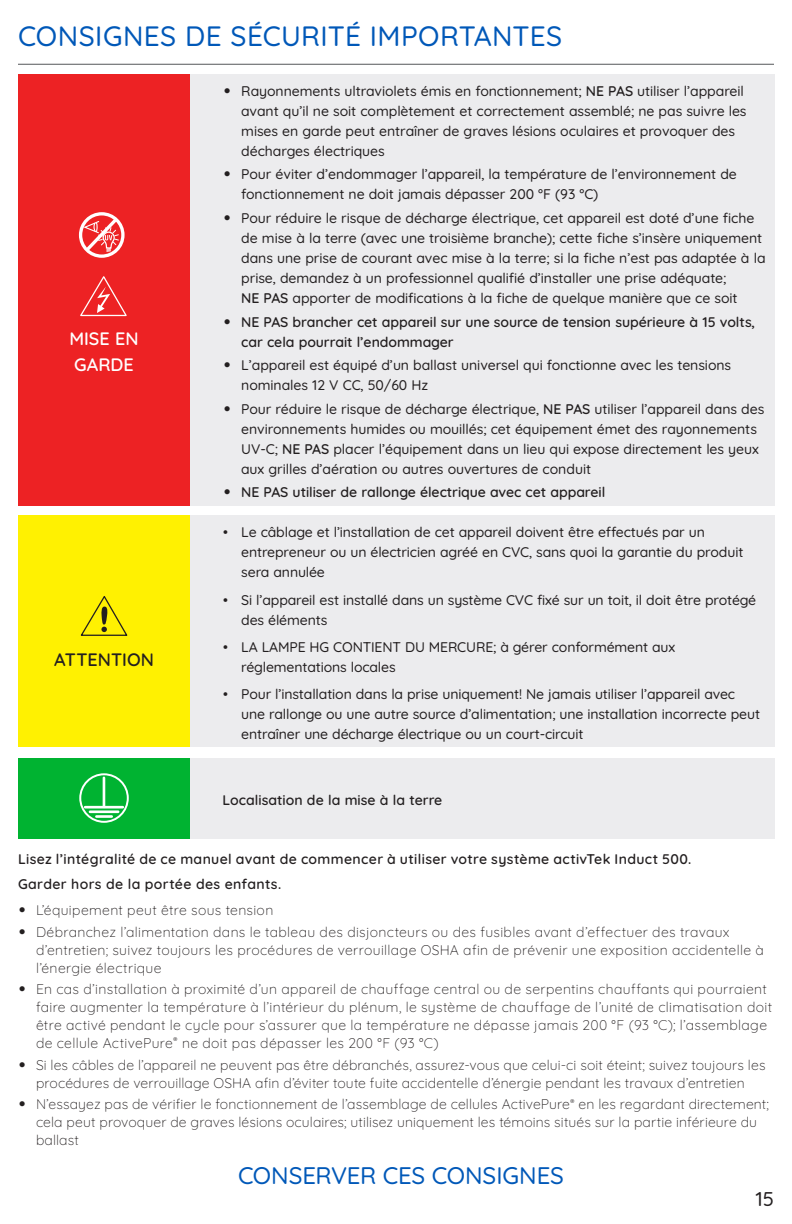
<style>
.page{position:relative;width:792px;height:1224px;background:#fff}
.page>*{position:absolute;margin:0;border:0;box-sizing:border-box;transform-origin:0 0}
.t1{font:500 28px "Quicksand";letter-spacing:.015em;color:#0058b8}
.t2{font:500 24px "Quicksand";letter-spacing:-.005em;color:#0058b8}
.t3{font:500 20px "Quicksand";color:#231f20}
.t4{font:600 18px/26px "Quicksand";color:#fff}
.t5{font:600 18px "Quicksand";color:#231f20}
.t6{font:500 14px/20px "Quicksand";letter-spacing:-.005em;color:#231f20}
.t7{font:300 14px/18px "Quicksand";letter-spacing:.015em;color:#231f20}
.t8{font:600 14px/20px "Quicksand";letter-spacing:-.005em;color:#231f20}
.t9{font:600 14px/25.6px "Quicksand";letter-spacing:.025em;color:#231f20}
.s1{font-family:"Franklin Gothic ATF";font-weight:300;font-size:18px}
.s2{font-weight:600}
.s3{font-family:"Franklin Gothic ATF";font-size:18px}
</style>
<div class="page">
<hr style="left:18px;top:64px;width:756px;height:1px;background:#54575a">
<div style="left:18px;top:515px;width:172px;height:232px;background:#fff101"></div>
<div style="left:190px;top:515px;width:585px;height:232px;background:#ececee"></div>
<svg style="left:80px;top:596px;width:48px;height:40px"></svg>
<div style="left:18px;top:74px;width:172px;height:431px;background:#ed2224"></div>
<div style="left:190px;top:74px;width:585px;height:431px;background:#ececee"></div>
<svg style="left:80px;top:276px;width:47px;height:41px"></svg>
<div style="left:79px;top:212px;width:46px;height:46px;border:3px solid #fff;border-radius:50%"></div>
<svg style="left:82px;top:215px;width:39px;height:40px"></svg>
<div style="left:18px;top:758px;width:172px;height:81px;background:#00b331"></div>
<div style="left:190px;top:758px;width:585px;height:81px;background:#ececee"></div>
<div style="left:79px;top:773px;width:50px;height:50px;border:2px solid #fff;border-radius:50%"></div>
<hr style="left:96px;top:815px;width:16px;height:3px;background:#fff">
<hr style="left:90px;top:810px;width:28px;height:3px;background:#fff">
<hr style="left:85px;top:806px;width:38px;height:3px;background:#fff">
<hr style="left:103px;top:778px;width:2px;height:29px;background:#fff">
<h1 class="t1" style="left:18px;top:14px;width:546px">CONSIGNES DE SÉCURITÉ IMPORTANTES</h1>
<p class="t4" style="left:69px;top:324px;width:71px">MISE EN<br>GARDE</p>
<p class="t5" style="left:54px;top:645px;width:101px">ATTENTION</p>
<p class="t6" style="left:241px;top:79px;width:507px;text-indent:-18px"><span class="s1">•</span> Rayonnements ultraviolets émis en fonctionnement; <span class="s2">NE PAS</span> utiliser l’appareil avant qu’il ne soit complètement et correctement assemblé; ne pas suivre les mises en garde peut entraîner de graves lésions oculaires et provoquer des décharges électriques</p>
<p class="t6" style="left:241px;top:163px;width:497px;text-indent:-18px"><span class="s1">•</span> Pour éviter d’endommager l’appareil, la température de l’environnement de fonctionnement ne doit jamais dépasser 200 °F (93 °C)</p>
<p class="t6" style="left:241px;top:207px;width:526px;text-indent:-18px"><span class="s1">•</span> Pour réduire le risque de décharge électrique, cet appareil est doté d’une fiche de mise à la terre (avec une troisième branche); cette fiche s’insère uniquement dans une prise de courant avec mise à la terre; si la fiche n’est pas adaptée à la prise, demandez à un professionnel qualifié d’installer une prise adéquate;<br><span class="s2">NE PAS</span> apporter de modifications à la fiche de quelque manière que ce soit</p>
<p class="t8" style="left:241px;top:310px;width:515px;text-indent:-18px"><span class="s1">•</span> NE PAS brancher cet appareil sur une source de tension supérieure à 15 volts, car cela pourrait l’endommager</p>
<p class="t6" style="left:241px;top:354px;width:491px;text-indent:-18px"><span class="s1">•</span> L’appareil est équipé d’un ballast universel qui fonctionne avec les tensions nominales 12 V CC, 50/60 Hz</p>
<p class="t6" style="left:241px;top:397px;width:525px;text-indent:-18px"><span class="s1">•</span> Pour réduire le risque de décharge électrique, <span class="s2">NE PAS</span> utiliser l’appareil dans des environnements humides ou mouillés; cet équipement émet des rayonnements UV-C; <span class="s2">NE PAS</span> placer l’équipement dans un lieu qui expose directement les yeux aux grilles d’aération ou autres ouvertures de conduit</p>
<p class="t8" style="left:223px;top:481px;width:383px"><span class="s1">•</span> NE PAS utiliser de rallonge électrique avec cet appareil</p>
<p class="t6" style="left:241px;top:521px;width:504px;text-indent:-18px">• Le câblage et l’installation de cet appareil doivent être effectués par un entrepreneur ou un électricien agréé en CVC, sans quoi la garantie du produit sera annulée</p>
<p class="t6" style="left:241px;top:588px;width:516px;text-indent:-18px">• Si l’appareil est installé dans un système CVC fixé sur un toit, il doit être protégé des éléments</p>
<p class="t6" style="left:241px;top:635px;width:435px;text-indent:-18px">• LA LAMPE HG CONTIENT DU MERCURE; à gérer conformément aux réglementations locales</p>
<p class="t6" style="left:241px;top:683px;width:520px;text-indent:-18px">• Pour l’installation dans la prise uniquement! Ne jamais utiliser l’appareil avec une rallonge ou une autre source d’alimentation; une installation incorrecte peut entraîner une décharge électrique ou un court-circuit</p>
<p class="t8" style="left:223px;top:789px;width:221px">Localisation de la mise à la terre</p>
<p class="t9" style="left:18px;top:845px;width:675px">Lisez l’intégralité de ce manuel avant de commencer à utiliser votre système activTek Induct 500.<br>Garder hors de la portée des enfants.</p>
<p class="t7" style="left:18px;top:900px;width:257px"><span class="s3">•</span> L’équipement peut être sous tension</p>
<p class="t7" style="left:36px;top:921px;width:729px;text-indent:-18px"><span class="s3">•</span> Débranchez l’alimentation dans le tableau des disjoncteurs ou des fusibles avant d’effectuer des travaux d’entretien; suivez toujours les procédures de verrouillage OSHA afin de prévenir une exposition accidentelle à l’énergie électrique</p>
<p class="t7" style="left:36px;top:979px;width:738px;text-indent:-18px"><span class="s3">•</span> En cas d’installation à proximité d’un appareil de chauffage central ou de serpentins chauffants qui pourraient faire augmenter la température à l’intérieur du plénum, le système de chauffage de l’unité de climatisation doit être activé pendant le cycle pour s’assurer que la température ne dépasse jamais 200 °F (93 °C); l’assemblage de cellule ActivePure<sup>®</sup> ne doit pas dépasser les 200 °F (93 °C)</p>
<p class="t7" style="left:18px;top:1054px;width:749px;text-align:center"><span class="s3">•</span> Si les câbles de l’appareil ne peuvent pas être débranchés, assurez-vous que celui-ci soit éteint; suivez toujours les procédures de verrouillage OSHA afin d’éviter toute fuite accidentelle d’énergie pendant les travaux d’entretien</p>
<p class="t7" style="left:36px;top:1094px;width:734px;text-indent:-18px"><span class="s3">•</span> N’essayez pas de vérifier le fonctionnement de l’assemblage de cellules ActivePure<sup>®</sup> en les regardant directement; cela peut provoquer de graves lésions oculaires; utilisez uniquement les témoins situés sur la partie inférieure du ballast</p>
<h2 class="t2" style="left:238px;top:1157px;width:327px">CONSERVER CES CONSIGNES</h2>
<h3 class="t3" style="left:755px;top:1183px;width:20px">15</h3>
</div>
